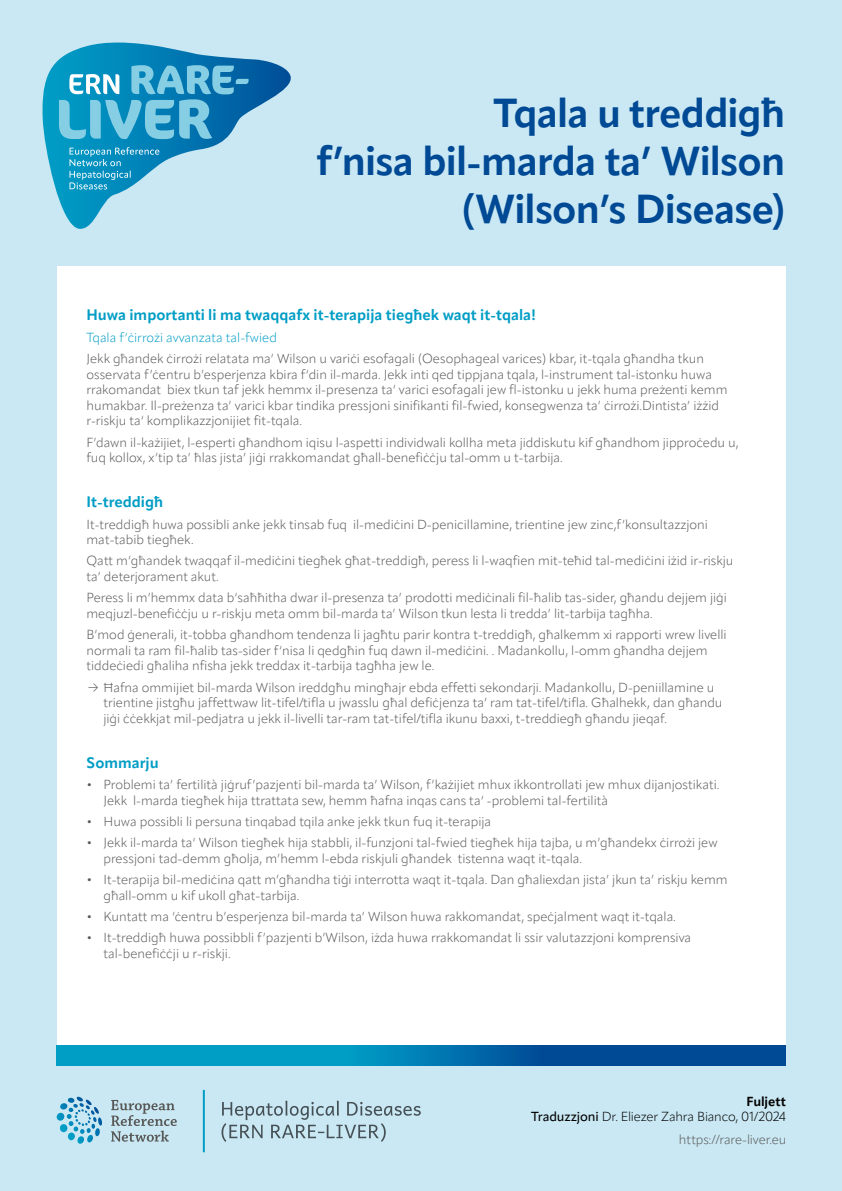
<style>
.page{position:relative;width:842px;height:1191px;background:#cae8f3}
.page>*{position:absolute;margin:0;border:0;box-sizing:border-box;transform-origin:0 0}
.t1{font:700 40px/48px "Apparat";letter-spacing:-.02em;color:#004994;text-align:right}
.t2{font:700 15px "Apparat";color:#009dc5}
.t3{font:300 13px/15.6px "Apparat";color:#575756}
.t4{font:300 13px/15.6px "Apparat";letter-spacing:-.015em;color:#000;text-align:right}
.t5{font:300 13px "Apparat";color:#009dc5}
.s1{font-weight:700}
.s2{font-weight:500}
</style>
<div class="page">
<div style="left:57px;top:266px;width:728px;height:793px;background:#fff"></div>
<svg style="left:57px;top:1046px;width:728px;height:19px;background:#0076ae"></svg>
<svg style="left:43px;top:43px;width:248px;height:186px"></svg>
<svg style="left:59px;top:65px;width:190px;height:74px;background:#40a3ca"></svg>
<svg style="left:70px;top:147px;width:89px;height:42px;background:#34a3ca"></svg>
<img style="left:221px;top:1106px;width:200px;height:30px">
<img style="left:222px;top:1100px;width:141px;height:15px">
<img style="left:222px;top:1123px;width:164px;height:19px">
<svg style="left:111px;top:1100px;width:66px;height:41px"></svg>
<svg style="left:57px;top:1096px;width:45px;height:48px"></svg>
<hr style="left:203px;top:1089px;width:2px;height:63px;background:#009dc5">
<h1 class="t1" style="left:316px;top:89px;width:470px">Tqala u treddigħ<br>f’nisa bil-marda ta’ Wilson (Wilson’s Disease)</h1>
<p class="t2" style="left:86px;top:306px;width:451px">Huwa importanti li ma twaqqafx it-terapija tiegħek waqt it-tqala!</p>
<p class="t5" style="left:86px;top:329px;width:192px">Tqala f’ċirrożi avvanzata tal-fwied</p>
<p class="t3" style="left:86px;top:351px;width:643px">Jekk għandek ċirrożi relatata ma’ Wilson u variċi esofagali (Oesophageal varices) kbar, it-tqala għandha tkun osservata f’ċentru b’esperjenza kbira f‘din il-marda. Jekk inti qed tippjana tqala, l-instrument tal-istonku huwa rrakomandat biex tkun taf jekk hemmx il-presenza ta‘ varici esofagali jew fl-istonku u jekk huma preżenti kemm humakbar. Il-preżenza ta’ varici kbar tindika pressjoni sinifikanti fil-fwied, konsegwenza ta’ ċirrożi.Dintista’ iżżid r-riskju ta‘ komplikazzjonijiet fit-tqala.</p>
<p class="t3" style="left:86px;top:434px;width:653px">F’dawn il-każijiet, l-esperti għandhom iqisu l-aspetti individwali kollha meta jiddiskutu kif għandhom jipproċedu u, fuq kollox, x’tip ta’ ħlas jista’ jiġi rrakkomandat għall-benefiċċju tal-omm u t-tarbija.</p>
<p class="t2" style="left:86px;top:493px;width:78px">It-treddigħ</p>
<p class="t3" style="left:86px;top:516px;width:623px">It-treddigħ huwa possibli anke jekk tinsab fuq il-mediċini D-penicillamine, trientine jew zinc,f’konsultazzjoni mat-tabib tiegħek.</p>
<p class="t3" style="left:86px;top:553px;width:648px">Qatt m’għandek twaqqaf il-mediċini tiegħek għat-treddigħ, peress li l-waqfien mit-teħid tal-mediċini iżid ir-riskju ta’ deterjorament akut.</p>
<p class="t3" style="left:86px;top:590px;width:642px">Peress li m’hemmx data b‘saħħitha dwar il-presenza ta’ prodotti mediċinali fil-ħalib tas-sider, għandu dejjem jiġi meqjuzl-benefiċċju u r-riskju meta omm bil-marda ta’ Wilson tkun lesta li tredda’ lit-tarbija tagħha.</p>
<p class="t3" style="left:86px;top:627px;width:642px">B’mod ġenerali, it-tobba għandhom tendenza li jagħtu parir kontra t-treddigħ, għalkemm xi rapporti wrew livelli normali ta ram fil-ħalib tas-sider f‘nisa li qedgħin fuq dawn il-mediċini. . Madankollu, l-omm għandha dejjem tiddeċiedi għaliha nfisha jekk treddax it-tarbija tagħha jew le.</p>
<p class="t3" style="left:103px;top:679px;width:620px;text-indent:-17px">→ Ħafna ommijiet bil-marda Wilson ireddgħu mingħajr ebda effetti sekondarji. Madankollu, D-peniillamine u trientine jistgħu jaffettwaw lit-tifel/tifla u jwasslu għal defiċjenza ta’ ram tat-tifel/tifla. Għalhekk, dan għandu jiġi ċċekkjat mil-pedjatra u jekk il-livelli tar-ram tat-tifel/tifla ikunu baxxi, t-treddiegħ għandu jieqaf.</p>
<p class="t2" style="left:86px;top:753px;width:74px">Sommarju</p>
<p class="t3" style="left:103px;top:777px;width:617px;text-indent:-17px">• Problemi ta’ fertilità jiġruf’pazjenti bil-marda ta’ Wilson, f’każijiet mhux ikkontrollati jew mhux dijanjostikati.<br>Jekk l-marda tiegħek hija ttrattata sew, hemm ħafna inqas cans ta‘ -problemi tal-fertilità</p>
<p class="t3" style="left:86px;top:813px;width:406px">• Huwa possibli li persuna tinqabad tqila anke jekk tkun fuq it-terapija</p>
<p class="t3" style="left:103px;top:835px;width:616px;text-indent:-17px">• Jekk il-marda ta‘ Wilson tiegħek hija stabbli, il-funzjoni tal-fwied tiegħek hija tajba, u m’għandekx ċirrożi jew pressjoni tad-demm għolja, m’hemm l-ebda riskjuli għandek tistenna waqt it-tqala.</p>
<p class="t3" style="left:103px;top:872px;width:626px;text-indent:-17px">• It-terapija bil-mediċina qatt m’għandha tiġi interrotta waqt it-tqala. Dan għaliexdan jista’ jkun ta’ riskju kemm għall-omm u kif ukoll għat-tarbija.</p>
<p class="t3" style="left:86px;top:908px;width:591px">• Kuntatt ma ‘ċentru b’esperjenza bil-marda ta’ Wilson huwa rakkomandat, speċjalment waqt it-tqala.</p>
<p class="t3" style="left:103px;top:930px;width:589px;text-indent:-17px">• It-treddigħ huwa possibbli f’pazjenti b’Wilson, iżda huwa rrakkomandat li ssir valutazzjoni komprensiva tal-benefiċċji u r-riskji.</p>
<p class="t4" style="left:531px;top:1093px;width:256px"><span class="s1">Fuljett<br></span><span class="s2">Traduzzjoni</span> Dr. Eliezer Zahra Bianco, 01/2024</p>
<p class="t3" style="left:679px;top:1131px;width:109px">https://rare-liver.eu</p>
</div>
